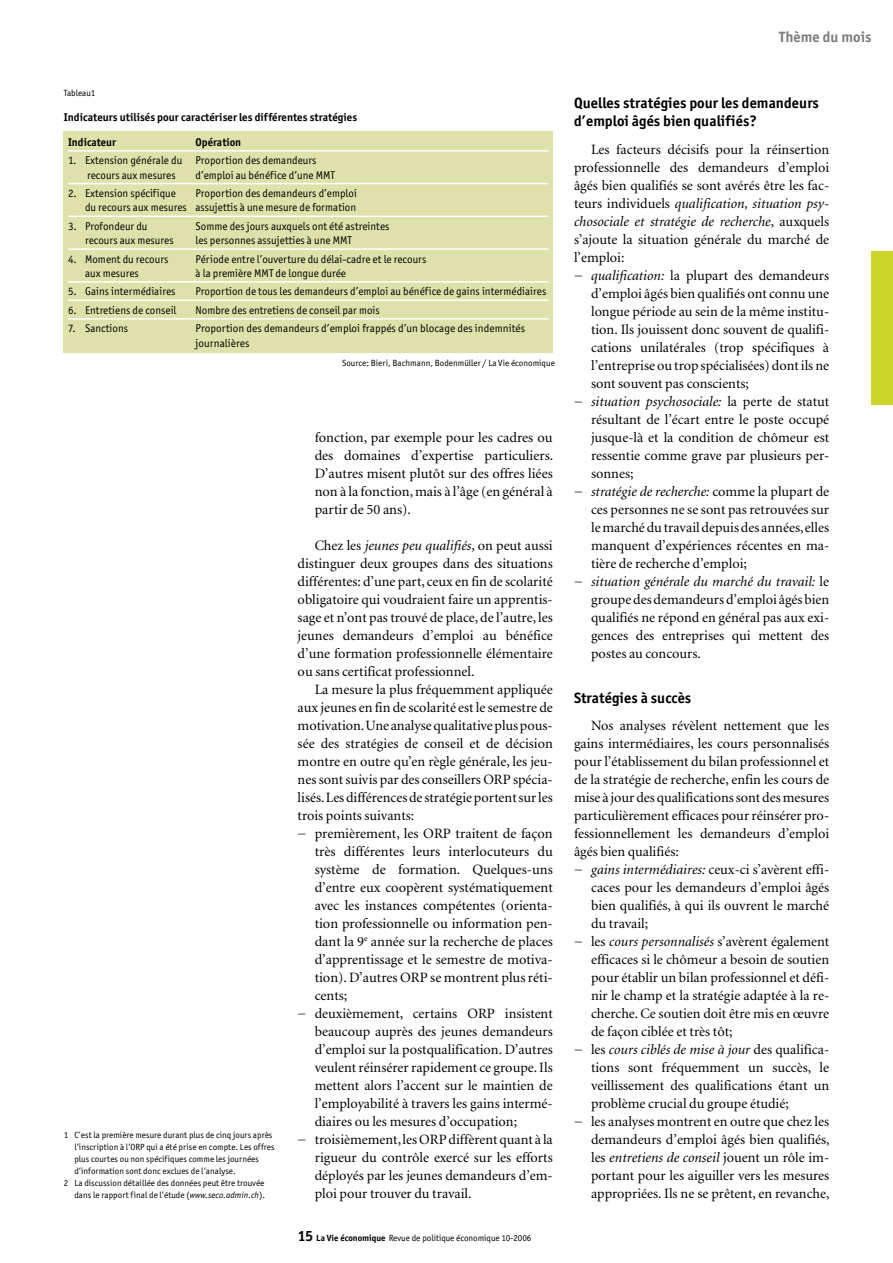
<style>
.page{position:relative;width:893px;height:1263px;background:#fff}
.page>*{position:absolute;margin:0;border:0;box-sizing:border-box;transform-origin:0 0}
._04_Zwischentitel_1{font:700 15px/18px "Officina San ITC";letter-spacing:.005em;color:#000}
.Rubriktitel_rechts{font:700 15px "Officina San ITC";letter-spacing:.005em;color:#7c7c7c}
._03_Grundschrift{font:14.25px/18px "Minion";color:#000;text-align:justify}
._07_Legende{font:11.25px/14.2px "Officina San ITC";letter-spacing:.005em;color:#000}
._07a_Legende_Bold{font:700 11.25px "Officina San ITC";letter-spacing:.005em;color:#000}
._09_Fussnote{font:9px/12px "Officina San ITC";letter-spacing:.005em;color:#000}
._08_Abbildungen{font:9px "Officina San ITC";color:#000}
.s1{font-style:italic}
.s2{font-weight:700;font-size:15px}
.s3{font-weight:700}
</style>
<div class="page">
<div style="left:872px;top:252px;width:21px;height:153px;background:#cdd52b"></div>
<div style="left:64px;top:132px;width:489px;height:221px;background:#dee2aa"></div>
<hr style="left:68px;top:150px;width:481px;height:2px;background:#fff">
<hr style="left:68px;top:183px;width:481px;height:1px;background:#fff">
<hr style="left:68px;top:216px;width:481px;height:1px;background:#fff">
<hr style="left:68px;top:248px;width:481px;height:2px;background:#fff">
<hr style="left:68px;top:281px;width:481px;height:2px;background:#fff">
<hr style="left:68px;top:300px;width:481px;height:1px;background:#fff">
<hr style="left:68px;top:318px;width:481px;height:2px;background:#fff">
<p class="_08_Abbildungen" style="left:64px;top:88px;width:33px">Tableau1</p>
<p class="_07a_Legende_Bold" style="left:64px;top:110px;width:295px">Indicateurs utilisés pour caractériser les différentes stratégies</p>
<p class="_07a_Legende_Bold" style="left:68px;top:135px;width:50px">Indicateur</p>
<p class="_07a_Legende_Bold" style="left:196px;top:135px;width:47px">Opération</p>
<p class="_07_Legende" style="left:87px;top:153px;width:231px;text-indent:-19px">1. Extension générale du Proportion des demandeurs recours aux mesures</p>
<p class="_07_Legende" style="left:195px;top:168px;width:141px">d’emploi au bénéfice d’une MMT</p>
<p class="_07_Legende" style="left:85px;top:186px;width:273px;text-align:right">Proportion des demandeurs d’emploi<br>du recours aux mesures assujettis à une mesure de formation</p>
<p class="_07_Legende" style="left:68px;top:219px;width:81px">3. Profondeur du</p>
<p class="_07_Legende" style="left:196px;top:219px;width:195px">Somme des jours auxquels ont été astreintes</p>
<p class="_07_Legende" style="left:85px;top:233px;width:90px">recours aux mesures</p>
<p class="_07_Legende" style="left:196px;top:233px;width:158px">les personnes assujetties à une MMT</p>
<p class="_07_Legende" style="left:68px;top:252px;width:102px">4. Moment du recours</p>
<p class="_07_Legende" style="left:195px;top:252px;width:232px">Période entre l’ouverture du délai-cadre et le recours</p>
<p class="_07_Legende" style="left:85px;top:266px;width:55px">aux mesures</p>
<p class="_07_Legende" style="left:196px;top:266px;width:152px">à la première MMT de longue durée</p>
<p class="_07_Legende" style="left:68px;top:284px;width:109px">5. Gains intermédiaires</p>
<p class="_07_Legende" style="left:195px;top:284px;width:352px">Proportion de tous les demandeurs d’emploi au bénéfice de gains intermédiaires</p>
<p class="_07_Legende" style="left:68px;top:303px;width:110px">6. Entretiens de conseil</p>
<p class="_07_Legende" style="left:196px;top:303px;width:186px">Nombre des entretiens de conseil par mois</p>
<p class="_07_Legende" style="left:68px;top:321px;width:62px">7. Sanctions</p>
<p class="_07_Legende" style="left:196px;top:321px;width:331px">Proportion des demandeurs d’emploi frappés d’un blocage des indemnités</p>
<p class="_07_Legende" style="left:196px;top:336px;width:55px">journalières</p>
<p class="_07_Legende" style="left:68px;top:186px;width:109px">2. Extension spécifique</p>
<p class="_09_Fussnote" style="left:342px;top:357px;width:214px">Source: Bieri, Bachmann, Bodenmüller / La Vie économique</p>
<p class="_09_Fussnote" style="left:74px;top:1128px;width:202px;text-indent:-11px">1 C’est la première mesure durant plus de cinq jours après l’inscription à l’ORP qui a été prise en compte. Les offres plus courtes ou non spécifiques comme les journées d’information sont donc exclues de l’analyse.</p>
<p class="_09_Fussnote" style="left:64px;top:1176px;width:203px;text-align:right">2 La discussion détaillée des données peut être trouvée dans le rapport final de l’étude (<span class="s1">www.seco.admin.ch</span>).</p>
<p class="_03_Grundschrift" style="left:315px;top:428px;width:240px">fonction, par exemple pour les cadres ou des domaines d’expertise particuliers.<br>D’autres misent plutôt sur des offres liées non à la fonction, mais à l’âge (en général à partir de 50 ans).</p>
<p class="_03_Grundschrift" style="left:298px;top:536px;width:257px;text-indent:17px">Chez les <span class="s1">jeunes peu qualifiés</span>, on peut aussi distinguer deux groupes dans des situations différentes: d’une part, ceux en fin de scolarité obligatoire qui voudraient faire un apprentis&shy;sage et n’ont pas trouvé de place, de l’autre, les jeunes demandeurs d’emploi au bénéfice d’une formation professionnelle élémentaire ou sans certificat professionnel.</p>
<p class="_03_Grundschrift" style="left:298px;top:680px;width:257px;text-indent:17px">La mesure la plus fréquemment appliquée aux jeunes en fin de scolarité est le semestre de motivation. Une analyse qualitative plus pous&shy;sée des stratégies de conseil et de décision montre en outre qu’en règle générale, les jeu&shy;nes sont suivis par des conseillers ORP spécia&shy;lisés. Les différences de stratégie portent sur les trois points suivants:</p>
<p class="_03_Grundschrift" style="left:315px;top:824px;width:240px;text-indent:-17px">− premièrement, les ORP traitent de façon très différentes leurs interlocuteurs du système de formation. Quelques-uns d’entre eux coopèrent systématiquement avec les instances compétentes (orienta&shy;tion professionnelle ou information pen&shy;dant la 9<sup>e</sup> année sur la recherche de places d’apprentissage et le semestre de motiva&shy;tion). D’autres ORP se montrent plus réti&shy;cents;</p>
<p class="_03_Grundschrift" style="left:315px;top:1004px;width:240px;text-indent:-17px">− deuxièmement, certains ORP insistent beaucoup auprès des jeunes demandeurs d’emploi sur la postqualification. D’autres veulent réinsérer rapidement ce groupe. Ils mettent alors l’accent sur le maintien de l’employabilité à travers les gains intermé&shy;diaires ou les mesures d’occupation;</p>
<p class="_03_Grundschrift" style="left:315px;top:1130px;width:240px;text-indent:-17px">− troisièmement, les ORP diffèrent quant à la rigueur du contrôle exercé sur les efforts déployés par les jeunes demandeurs d’em&shy;ploi pour trouver du travail.</p>
<p class="_09_Fussnote" style="left:298px;top:1232px;width:235px"><span class="s2">15</span> <span class="s3">La Vie économique</span> Revue de politique économique 10-2006</p>
<p class="Rubriktitel_rechts" style="left:779px;top:27px;width:94px">Thème du mois</p>
<p class="_04_Zwischentitel_1" style="left:574px;top:94px;width:246px">Quelles stratégies pour les demandeurs d’emploi âgés bien qualifiés?</p>
<p class="_03_Grundschrift" style="left:574px;top:140px;width:257px;text-indent:17px">Les facteurs décisifs pour la réinsertion professionnelle des demandeurs d’emploi âgés bien qualifiés se sont avérés être les fac&shy;teurs individuels <span class="s1">qualification, situation psy&shy;chosociale et stratégie de recherche</span>, auxquels s’ajoute la situation générale du marché de l’emploi:</p>
<p class="_03_Grundschrift" style="left:591px;top:266px;width:240px;text-indent:-17px">− <span class="s1">qualification:</span> la plupart des demandeurs d’emploi âgés bien qualifiés ont connu une longue période au sein de la même institu&shy;tion. Ils jouissent donc souvent de qualifi&shy;cations unilatérales (trop spécifiques à l’entreprise ou trop spécialisées) dont ils ne sont souvent pas conscients;</p>
<p class="_03_Grundschrift" style="left:591px;top:392px;width:240px;text-indent:-17px">− <span class="s1">situation psychosociale:</span> la perte de statut résultant de l’écart entre le poste occupé jusque-là et la condition de chômeur est ressentie comme grave par plusieurs per&shy;sonnes;</p>
<p class="_03_Grundschrift" style="left:591px;top:482px;width:240px;text-indent:-17px">− <span class="s1">stratégie de recherche:</span> comme la plupart de ces personnes ne se sont pas retrouvées sur le marché du travail depuis des années, elles manquent d’expériences récentes en ma&shy;tière de recherche d’emploi;</p>
<p class="_03_Grundschrift" style="left:591px;top:572px;width:240px;text-indent:-17px">− <span class="s1">situation générale du marché du travail:</span> le groupe des demandeurs d’emploi âgés bien qualifiés ne répond en général pas aux exi&shy;gences des entreprises qui mettent des postes au concours.</p>
<p class="_04_Zwischentitel_1" style="left:574px;top:688px;width:119px">Stratégies à succès</p>
<p class="_03_Grundschrift" style="left:574px;top:716px;width:257px;text-indent:17px">Nos analyses révèlent nettement que les gains intermédiaires, les cours personnalisés pour l’établissement du bilan professionnel et de la stratégie de recherche, enfin les cours de mise à jour des qualifications sont des mesures particulièrement efficaces pour réinsérer pro&shy;fessionnellement les demandeurs d’emploi âgés bien qualifiés:</p>
<p class="_03_Grundschrift" style="left:591px;top:860px;width:240px;text-indent:-17px">− <span class="s1">gains intermédiaires:</span> ceux-ci s’avèrent effi&shy;caces pour les demandeurs d’emploi âgés bien qualifiés, à qui ils ouvrent le marché du travail;</p>
<p class="_03_Grundschrift" style="left:591px;top:932px;width:240px;text-indent:-17px">− les <span class="s1">cours personnalisés</span> s’avèrent également efficaces si le chômeur a besoin de soutien pour établir un bilan professionnel et défi&shy;nir le champ et la stratégie adaptée à la re&shy;cherche. Ce soutien doit être mis en œuvre de façon ciblée et très tôt;</p>
<p class="_03_Grundschrift" style="left:591px;top:1040px;width:240px;text-indent:-17px">− les <span class="s1">cours ciblés de mise à jour</span> des qualifica&shy;tions sont fréquemment un succès, le veillissement des qualifications étant un problème crucial du groupe étudié;</p>
<p class="_03_Grundschrift" style="left:591px;top:1112px;width:240px;text-indent:-17px">− les analyses montrent en outre que chez les demandeurs d’emploi âgés bien qualifiés, les <span class="s1">entretiens de conseil</span> jouent un rôle im&shy;portant pour les aiguiller vers les mesures appropriées. Ils ne se prêtent, en revanche,</p>
</div>
